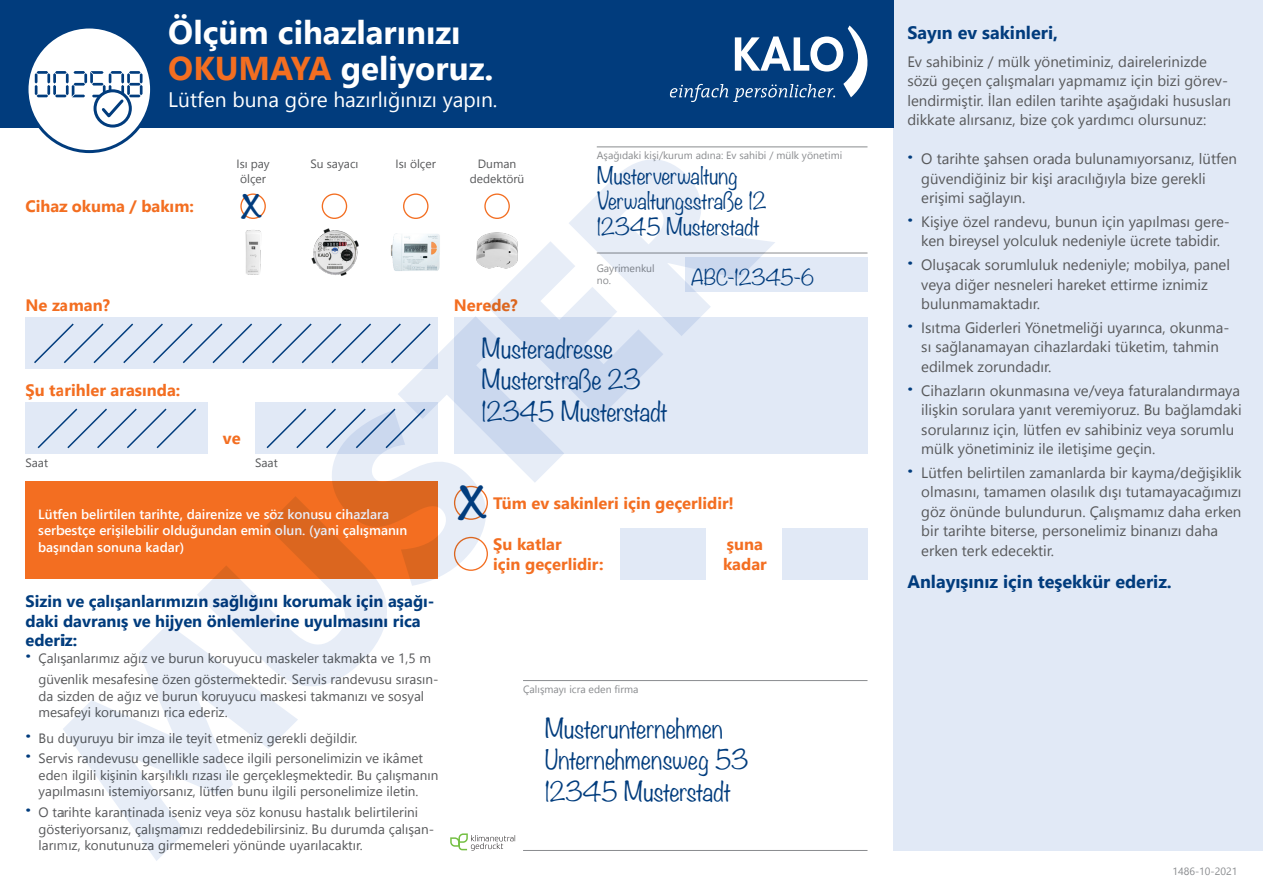
<style>
.page{position:relative;width:1263px;height:893px;background:#fff}
.page>*{position:absolute;margin:0;border:0;box-sizing:border-box;transform-origin:0 0}
.t1{font:700 39.3px "Noteworthy";color:#013c7d}
.t2{font:700 33px/36px "Segoe UI";color:#fff}
.t3{font:700 28.05px "Noteworthy";color:#013c7d}
.t4{font:300 24px/31.5px "Noteworthy";color:#013c7d}
.t5{font:300 21px/25.5px "Noteworthy";color:#013c7d}
.t6{font:21px "Segoe UI";color:#fff}
.t7{font:300 19.5px "Noteworthy";color:#013c7d}
.t8{font:700 18px "Segoe UI";color:#013c7d}
.t9{font:700 16.5px/19.8px "Segoe UI";color:#f36e21}
.t10{font:700 16.5px/19.5px "Segoe UI";color:#013c7d}
.t11{font:15px/19.5px "Segoe UI";color:#57585a}
.t12{font:13.5px/16.5px "Segoe UI";color:#57585a}
.t13{font:600 13.5px/16.2px "Segoe UI";color:#fff}
.t14{font:12px/14.4px "Segoe UI";color:#57585a;text-align:center}
.t15{font:10.5px/12.6px "Segoe UI";color:#8a8c8f}
.s1{color:#f36e21}
.s2{font-weight:700;font-size:21px;color:#013c7d}
</style>
<div class="page">
<div style="left:893px;top:0;width:370px;height:851px;background:#e1e9f6"></div>
<div style="left:0;top:0;width:893px;height:128px;background:#013c7d"></div>
<svg style="left:670px;top:26px;width:198px;height:76px"></svg>
<div style="left:454px;top:318px;width:413px;height:136px;background:#e1e9f6"></div>
<div style="left:26px;top:482px;width:412px;height:97px;background:#f36e21"></div>
<div style="left:26px;top:318px;width:412px;height:51px;background:#e1e9f6"></div>
<hr style="left:597px;top:147px;width:270px;height:1px;background:#8a8c8f">
<hr style="left:597px;top:253px;width:270px;height:1px;background:#8a8c8f">
<div style="left:26px;top:403px;width:182px;height:51px;background:#e1e9f6"></div>
<div style="left:27px;top:27px;width:125px;height:125px;background:#fff;border-radius:50%"></div>
<div style="left:26px;top:26px;width:127px;height:127px;border:3px solid #013c7d;border-radius:50%"></div>
<svg style="left:95px;top:91px;width:35px;height:35px"></svg>
<div style="left:94px;top:89px;width:38px;height:39px;border:3px solid #013c7d;border-radius:50%"></div>
<svg style="left:35px;top:71px;width:108px;height:49px"></svg>
<div style="left:685px;top:257px;width:182px;height:34px;background:#e1e9f6"></div>
<div style="left:782px;top:528px;width:85px;height:51px;background:#e1e9f6"></div>
<hr style="left:523px;top:680px;width:344px;height:1px;background:#8a8c8f">
<hr style="left:523px;top:850px;width:344px;height:1px;background:#8a8c8f">
<svg style="left:63px;top:151px;width:712px;height:710px"></svg>
<svg style="left:37px;top:407px;width:161px;height:43px"></svg>
<svg style="left:265px;top:407px;width:162px;height:43px;background:#cedaed"></svg>
<svg style="left:34px;top:322px;width:398px;height:43px"></svg>
<h2 class="t2" style="left:168px;top:13px;width:327px">Ölçüm cihazlarınızı<br><span class="s1">OKUMAYA</span> geliyoruz.</h2>
<h3 class="t6" style="left:168px;top:84px;width:331px">Lütfen buna göre hazırlığınızı yapın.</h3>
<p class="t9" style="left:26px;top:196px;width:170px">Cihaz okuma / bakım:</p>
<p class="t9" style="left:26px;top:295px;width:86px">Ne zaman?</p>
<p class="t14" style="left:236px;top:156px;width:35px">Isı pay ölçer</p>
<p class="t14" style="left:310px;top:156px;width:50px">Su sayacı</p>
<p class="t14" style="left:396px;top:156px;width:42px">Isı ölçer</p>
<p class="t14" style="left:470px;top:156px;width:56px">Duman dedektörü</p>
<h3 class="t3" style="left:242px;top:181px;width:20px">X</h3>
<p class="t9" style="left:454px;top:295px;width:65px">Nerede?</p>
<p class="t15" style="left:597px;top:149px;width:247px">Aşağıdaki kişi/kurum adına: Ev sahibi / mülk yönetimi</p>
<h3 class="t5" style="left:597px;top:162px;width:171px">Musterverwaltung<br>Verwaltungsstraße 12<br>12345 Musterstadt</h3>
<p class="t15" style="left:597px;top:261px;width:60px">Gayrimenkul no.</p>
<h3 class="t7" style="left:691px;top:260px;width:124px">ABC-12345-6</h3>
<p class="t9" style="left:26px;top:380px;width:156px">Şu tarihler arasında:</p>
<p class="t9" style="left:223px;top:428px;width:19px">ve</p>
<p class="t14" style="left:26px;top:455px;width:24px">Saat</p>
<p class="t14" style="left:255px;top:455px;width:24px">Saat</p>
<p class="t13" style="left:38px;top:506px;width:370px">Lütfen belirtilen tarihte, dairenize ve söz konusu cihazlara serbestçe erişilebilir olduğundan emin olun. (yani çalışmanın başından sonuna kadar)</p>
<p class="t10" style="left:26px;top:591px;width:411px">Sizin ve çalışanlarımızın sağlığını korumak için aşağı&shy;daki davranış ve hijyen önlemlerine uyulmasını rica ederiz:</p>
<p class="t12" style="left:39px;top:647px;width:401px;line-height:21.6px;text-indent:-13px"><span class="s2">·</span> Çalışanlarımız ağız ve burun koruyucu maskeler takmakta ve 1,5 m güvenlik mesafesine özen göstermektedir. Servis randevusu sırasın-</p>
<p class="t12" style="left:39px;top:687px;width:387px">da sizden de ağız ve burun koruyucu maskesi takmanızı ve sosyal mesafeyi korumanızı rica ederiz.</p>
<p class="t12" style="left:26px;top:727px;width:399px;line-height:20.7px"><span class="s2">·</span> Bu duyuruyu bir imza ile teyit etmeniz gerekli değildir.<br><span class="s2">·</span> Servis randevusu genellikle sadece ilgili personelimizin ve ikâmet</p>
<p class="t12" style="left:39px;top:766px;width:401px">eden ilgili kişinin karşılıklı rızası ile gerçekleşmektedir. Bu çalışmanın yapılmasını istemiyorsanız, lütfen bunu ilgili personelimize iletin.</p>
<p class="t12" style="left:39px;top:803px;width:397px;text-indent:-13px"><span class="s2">·</span> O tarihte karantinada iseniz veya söz konusu hastalık belirtilerini gösteriyorsanız, çalışmamızı reddedebilirsiniz. Bu durumda çalışan&shy;larımız, konutunuza girmemeleri yönünde uyarılacaktır.</p>
<h3 class="t4" style="left:482px;top:332px;width:188px">Musteradresse<br>Musterstraße 23<br>12345 Musterstadt</h3>
<h1 class="t1" style="left:459px;top:468px;width:28px">X</h1>
<p class="t9" style="left:493px;top:492px;width:242px">Tüm ev sakinleri için geçerlidir!</p>
<p class="t9" style="left:493px;top:534px;width:112px">Şu katlar<br>için geçerlidir:</p>
<p class="t9" style="left:723px;top:534px;width:45px">şuna kadar</p>
<p class="t15" style="left:523px;top:682px;width:117px">Çalışmayı icra eden firma</p>
<h3 class="t4" style="left:545px;top:712px;width:205px">Musterunternehmen<br>Unternehmensweg 53<br>12345 Musterstadt</h3>
<p class="t8" style="left:907px;top:19px;width:152px">Sayın ev sakinleri,</p>
<p class="t11" style="left:907px;top:51px;width:325px">Ev sahibiniz / mülk yönetiminiz, dairelerinizde sözü geçen çalışmaları yapmamız için bizi görev&shy;lendirmiştir. İlan edilen tarihte aşağıdaki hususları dikkate alırsanız, bize çok yardımcı olursunuz:</p>
<p class="t11" style="left:921px;top:148px;width:317px;text-indent:-14px"><span class="s2">·</span> O tarihte şahsen orada bulunamıyorsanız, lütfen güvendiğiniz bir kişi aracılığıyla bize gerekli erişimi sağlayın.</p>
<p class="t11" style="left:907px;top:211px;width:324px;text-align:center"><span class="s2">·</span> Kişiye özel randevu, bunun için yapılması gere&shy;ken bireysel yolculuk nedeniyle ücrete tabidir.</p>
<p class="t11" style="left:921px;top:254px;width:310px;text-indent:-14px"><span class="s2">·</span> Oluşacak sorumluluk nedeniyle; mobilya, panel veya diğer nesneleri hareket ettirme iznimiz bulunmamaktadır.</p>
<p class="t11" style="left:921px;top:317px;width:310px;text-indent:-14px"><span class="s2">·</span> Isıtma Giderleri Yönetmeliği uyarınca, okunma&shy;sı sağlanamayan cihazlardaki tüketim, tahmin edilmek zorundadır.</p>
<p class="t11" style="left:921px;top:380px;width:322px;text-indent:-14px"><span class="s2">·</span> Cihazların okunmasına ve/veya faturalandırmaya ilişkin sorulara yanıt veremiyoruz. Bu bağlamdaki sorularınız için, lütfen ev sahibiniz veya sorumlu mülk yönetiminiz ile iletişime geçin.</p>
<p class="t11" style="left:921px;top:462px;width:322px;text-indent:-14px"><span class="s2">·</span> Lütfen belirtilen zamanlarda bir kayma/değişiklik olmasını, tamamen olasılık dışı tutamayacağımızı göz önünde bulundurun. Çalışmamız daha erken bir tarihte biterse, personelimiz binanızı daha erken terk edecektir.</p>
<p class="t8" style="left:907px;top:568px;width:266px">Anlayışınız için teşekkür ederiz.</p>
<p class="t15" style="left:1172px;top:865px;width:66px">1486-10-2021</p>
</div>
